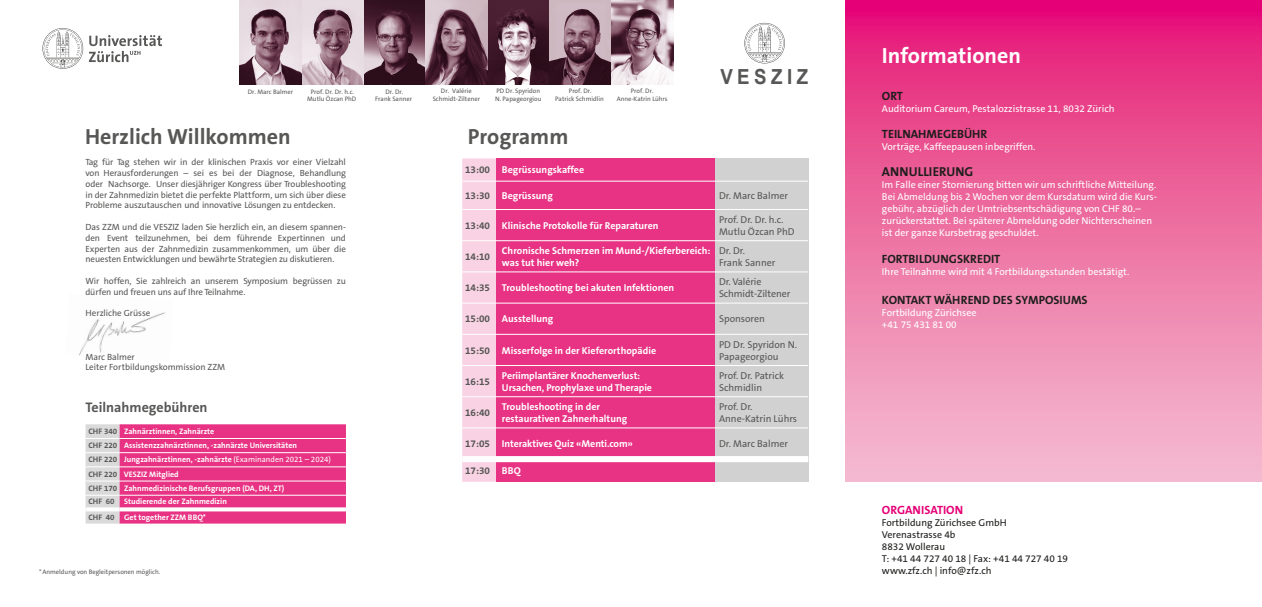
<style>
.page{position:relative;width:1262px;height:607px;background:#fff}
.page>*{position:absolute;margin:0;border:0;box-sizing:border-box;transform-origin:0 0}
.t1{font:700 22px "The Sans B7";color:#575756}
.t2{font:700 22px "The Sans B7";color:#fff}
.t3{font:700 20.8px "Arial";letter-spacing:.24em;color:#575756;scale:.9 1}
.t4{font:700 14px "The Sans B7";color:#575756}
.t5{font:700 13px "The Sans B7";color:#1f1e1c}
.t6{font:700 12px "The Sans B7";color:#1f1e1c}
.t7{font:700 12px "The Sans B7";color:#1d1d1b}
.t8{font:700 12px "The Sans B7";color:#e50076}
.t9{font:10px/12px "The Sans B5 Plain";color:#fff}
.t10{font:700 10px/12px "The Sans B7";color:#fff}
.t11{font:10px/12px "The Sans B5 Plain";color:#575756}
.t12{font:10px/12px "The Sans B5 Plain";color:#1d1d1b}
.t13{font:700 10px "The Sans B7";color:#575756}
.t14{font:9px/10.8px "The Sans B5 Plain";letter-spacing:-.01em;color:#575756;text-align:justify}
.t15{font:700 8px/14.2px "The Sans B7";color:#fff}
.t16{font:6.5px/7.8px "The Sans B5 Plain";color:#575756;text-align:center}
.s1{color:#575756}
.s2{font-family:"The Sans B5 Plain";font-weight:400}
.s3{color:#fff}
</style>
<div class="page">
<svg style="left:845px;top:0;width:416px;height:482px;background:#ed6ea3"></svg>
<svg style="left:42px;top:28px;width:120px;height:41px"></svg>
<img style="left:239px;top:0;width:434px;height:84px">
<img style="left:78px;top:312px;width:88px;height:44px">
<svg style="left:86px;top:424px;width:260px;height:99px;background:#e64c91"></svg>
<hr style="left:86px;top:438px;width:34px;height:1px;background:#fff">
<hr style="left:120px;top:438px;width:226px;height:1px;background:#fff">
<hr style="left:86px;top:452px;width:34px;height:1px;background:#fff">
<hr style="left:120px;top:452px;width:226px;height:1px;background:#fff">
<hr style="left:86px;top:466px;width:34px;height:1px;background:#fff">
<hr style="left:120px;top:466px;width:226px;height:1px;background:#fff">
<hr style="left:86px;top:495px;width:34px;height:1px;background:#fff">
<hr style="left:120px;top:495px;width:226px;height:1px;background:#fff">
<hr style="left:86px;top:480px;width:34px;height:1px;background:#fff">
<hr style="left:120px;top:480px;width:226px;height:1px;background:#fff">
<svg style="left:86px;top:507px;width:34px;height:4px"></svg>
<svg style="left:120px;top:507px;width:226px;height:4px"></svg>
<svg style="left:462px;top:158px;width:34px;height:324px;background:#f9d4e3"></svg>
<div style="left:496px;top:158px;width:219px;height:324px;background:#e83283"></div>
<div style="left:715px;top:158px;width:93px;height:324px;background:#d1d1d1"></div>
<hr style="left:462px;top:181px;width:346px;height:1px;background:#fff">
<hr style="left:462px;top:209px;width:346px;height:1px;background:#fff">
<hr style="left:462px;top:240px;width:346px;height:1px;background:#fff">
<hr style="left:462px;top:271px;width:346px;height:1px;background:#fff">
<hr style="left:462px;top:303px;width:346px;height:1px;background:#fff">
<hr style="left:462px;top:334px;width:346px;height:1px;background:#fff">
<hr style="left:462px;top:365px;width:346px;height:1px;background:#fff">
<hr style="left:462px;top:396px;width:346px;height:1px;background:#fff">
<hr style="left:462px;top:427px;width:346px;height:1px;background:#fff">
<div style="left:462px;top:456px;width:346px;height:6px;background:#fff"></div>
<svg style="left:744px;top:23px;width:41px;height:40px"></svg>
<p class="t16" style="left:248px;top:88px;width:47px">Dr. Marc Balmer</p>
<p class="t16" style="left:307px;top:88px;width:51px">Prof. Dr. Dr. h.c.<br>Mutlu Özcan PhD</p>
<p class="t16" style="left:375px;top:88px;width:38px">Dr. Dr.<br>Frank Sanner</p>
<h1 class="t1" style="left:85px;top:125px;width:207px">Herzlich Willkommen</h1>
<p class="t14" style="left:86px;top:157px;width:262px">Tag für Tag stehen wir in der klinischen Praxis vor einer Vielzahl von Herausforderungen – sei es bei der Diagnose, Behandlung oder Nachsorge. Unser diesjähriger Kongress über Troubleshooting in der Zahnmedizin bietet die perfekte Plattform, um sich über diese Probleme auszutauschen und innovative Lösungen zu entdecken.</p>
<p class="t14" style="left:86px;top:222px;width:262px">Das ZZM und die VESZIZ laden Sie herzlich ein, an diesem spannen&shy;den Event teilzunehmen, bei dem führende Expertinnen und Experten aus der Zahnmedizin zusammenkommen, um über die neuesten Entwicklungen und bewährte Strategien zu diskutieren.</p>
<p class="t14" style="left:85px;top:276px;width:262px">Wir hoffen, Sie zahlreich an unserem Symposium begrüssen zu dürfen und freuen uns auf Ihre Teilnahme.</p>
<p class="t14" style="left:85px;top:308px;width:66px">Herzliche Grüsse</p>
<p class="t14" style="left:85px;top:351px;width:141px">Marc Balmer<br>Leiter Fortbildungskommission ZZM</p>
<h3 class="t4" style="left:86px;top:400px;width:123px">Teilnahmegebühren</h3>
<p class="t15" style="left:88px;top:424px;width:244px"><span class="s1">CHF 340</span> Zahnärztinnen, Zahnärzte<br><span class="s1">CHF 220</span> Assistenzzahnärztinnen, -zahnärzte Universitäten<br><span class="s1">CHF 220</span> Jungzahnärztinnen, -zahnärzte <span class="s2">(Examinanden 2021 – 2024)<br></span><span class="s1">CHF 220</span> VESZIZ Mitglied<br><span class="s1">CHF 170</span> Zahnmedizinische Berufsgruppen (DA, DH, ZT)</p>
<p class="t15" style="left:88px;top:493px;width:140px;line-height:16px"><span class="s1">CHF 60</span> Studierende der Zahnmedizin<br><span class="s1">CHF 40</span> Get together ZZM BBQ*</p>
<p class="t16" style="left:39px;top:568px;width:123px">* Anmeldung von Begleitpersonen möglich.</p>
<p class="t16" style="left:432px;top:87px;width:49px">Dr. Valérie<br>Schmidt-Ziltener</p>
<p class="t16" style="left:495px;top:87px;width:48px;text-align:left">PD Dr. Spyridon<br>N. Papageorgiou</p>
<p class="t16" style="left:555px;top:87px;width:50px">Prof. Dr.<br>Patrick Schmidlin</p>
<p class="t16" style="left:616px;top:87px;width:52px">Prof. Dr.<br>Anne-Katrin Lührs</p>
<h2 class="t3" style="left:720px;top:63px;width:99px">VESZIZ</h2>
<h1 class="t1" style="left:468px;top:125px;width:102px">Programm</h1>
<p class="t10" style="left:465px;top:164px;width:121px"><span class="s1">13:00</span> Begrüssungskaffee</p>
<p class="t10" style="left:465px;top:190px;width:89px"><span class="s1">13:30</span> Begrüssung</p>
<p class="t11" style="left:719px;top:190px;width:71px">Dr. Marc Balmer</p>
<p class="t10" style="left:465px;top:220px;width:195px"><span class="s1">13:40</span> Klinische Protokolle für Reparaturen</p>
<p class="t11" style="left:719px;top:214px;width:77px">Prof. Dr. Dr. h.c.<br>Mutlu Özcan PhD</p>
<p class="t13" style="left:465px;top:251px;width:26px">14:10</p>
<p class="t10" style="left:502px;top:245px;width:210px">Chronische Schmerzen im Mund-/Kieferbereich: was tut hier weh?</p>
<p class="t11" style="left:719px;top:245px;width:58px">Dr. Dr.<br>Frank Sanner</p>
<p class="t10" style="left:465px;top:282px;width:211px"><span class="s1">14:35</span> Troubleshooting bei akuten Infektionen</p>
<p class="t11" style="left:719px;top:276px;width:73px">Dr. Valérie<br>Schmidt-Ziltener</p>
<p class="t10" style="left:465px;top:313px;width:90px"><span class="s1">15:00</span> Ausstellung</p>
<p class="t11" style="left:719px;top:313px;width:47px">Sponsoren</p>
<p class="t10" style="left:465px;top:344px;width:192px"><span class="s1">15:50</span> Misserfolge in der Kieferorthopädie</p>
<p class="t11" style="left:719px;top:338px;width:80px">PD Dr. Spyridon N.<br>Papageorgiou</p>
<p class="t13" style="left:465px;top:376px;width:26px">16:15</p>
<p class="t10" style="left:502px;top:369px;width:152px">Periimplantärer Knochenverlust:<br>Ursachen, Prophylaxe und Therapie</p>
<p class="t11" style="left:719px;top:370px;width:66px">Prof. Dr. Patrick<br>Schmidlin</p>
<p class="t13" style="left:465px;top:407px;width:26px">16:40</p>
<p class="t10" style="left:502px;top:401px;width:127px">Troubleshooting in der restaurativen Zahnerhaltung</p>
<p class="t11" style="left:719px;top:401px;width:80px">Prof. Dr.<br>Anne-Katrin Lührs</p>
<p class="t10" style="left:465px;top:438px;width:169px"><span class="s1">17:05</span> Interaktives Quiz «Menti.com»</p>
<p class="t11" style="left:719px;top:438px;width:71px">Dr. Marc Balmer</p>
<p class="t13" style="left:465px;top:465px;width:57px">17:30 <span class="s3">BBQ</span></p>
<h1 class="t2" style="left:882px;top:44px;width:141px">Informationen</h1>
<h3 class="t7" style="left:882px;top:89px;width:23px">ORT</h3>
<p class="t9" style="left:882px;top:102px;width:234px">Auditorium Careum, Pestalozzistrasse 11, 8032 Zürich</p>
<h3 class="t7" style="left:882px;top:128px;width:107px">TEILNAHMEGEBÜHR</h3>
<p class="t9" style="left:882px;top:141px;width:155px">Vorträge, Kaffeepausen inbegriffen.</p>
<h3 class="t5" style="left:882px;top:165px;width:93px">ANNULLIERUNG</h3>
<p class="t9" style="left:882px;top:179px;width:277px">Im Falle einer Stornierung bitten wir um schriftliche Mitteilung.<br>Bei Abmeldung bis 2 Wochen vor dem Kursdatum wird die Kurs&shy;gebühr, abzüglich der Umtriebsentschädigung von CHF 80.– zurückerstattet. Bei späterer Abmeldung oder Nichterscheinen ist der ganze Kursbetrag geschuldet.</p>
<h3 class="t6" style="left:882px;top:252px;width:120px">FORTBILDUNGSKREDIT</h3>
<p class="t9" style="left:882px;top:266px;width:249px">Ihre Teilnahme wird mit 4 Fortbildungsstunden bestätigt.</p>
<h3 class="t6" style="left:882px;top:293px;width:207px">KONTAKT WÄHREND DES SYMPOSIUMS</h3>
<p class="t9" style="left:882px;top:306px;width:96px">Fortbildung Zürichsee +41 75 431 81 00</p>
<h3 class="t8" style="left:882px;top:504px;width:83px">ORGANISATION</h3>
<p class="t12" style="left:882px;top:517px;width:188px">Fortbildung Zürichsee GmbH<br>Verenastrasse 4b<br>8832 Wollerau<br>T: +41 44 727 40 18 | Fax: +41 44 727 40 19 www.zfz.ch | info@zfz.ch</p>
</div>
